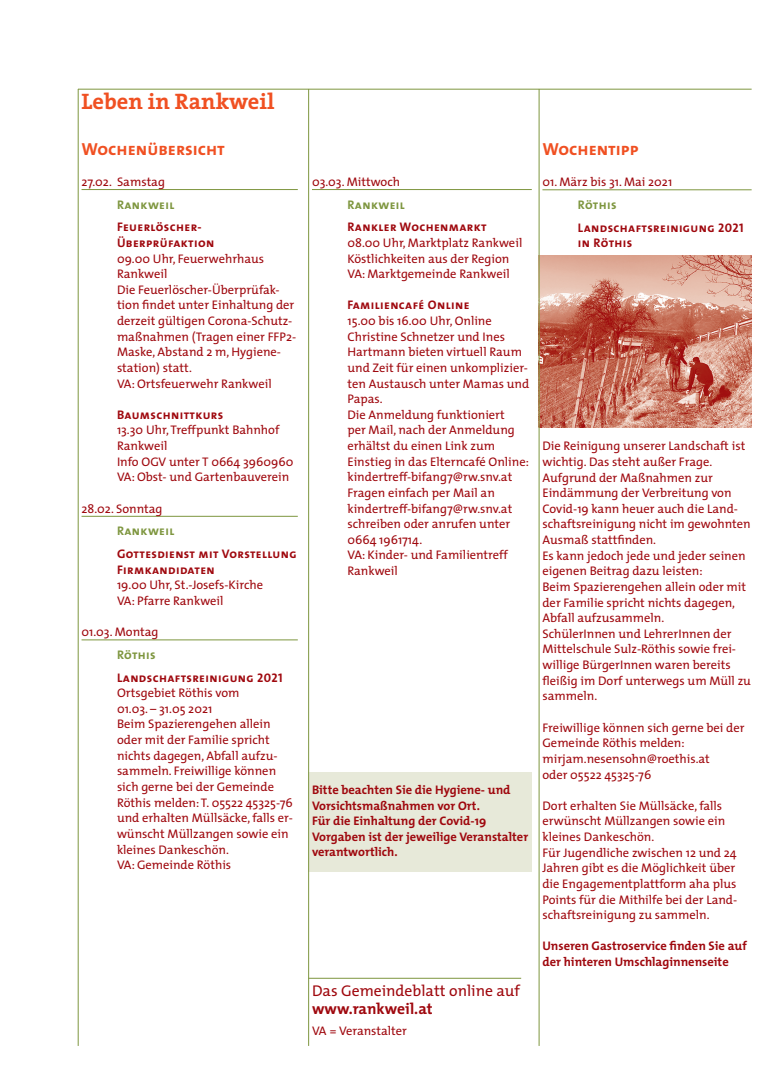
<style>
.page{position:relative;width:780px;height:1081px;background:#fff}
.page>*{position:absolute;margin:0;border:0;box-sizing:border-box;transform-origin:0 0}
.t1{font:700 22.5px "The Serif";color:#f05022}
.t2{font:17.5px "The Mix Bold Caps";color:#f05022}
.t3{font:15.62px "The Mix";color:#9f080e}
.t4{font:700 15.62px "The Mix";color:#9f080e}
.t5{font:12.5px/15.6px "The Mix";color:#9f080e}
.t6{font:700 12.5px/15.6px "The Mix";color:#9f080e}
.t7{font:12.5px/15.6px "The Mix Bold Caps";letter-spacing:.03em;color:#9f080e}
.t8{font:12.5px "The Mix Bold Caps";letter-spacing:.03em;color:#7e963f}
</style>
<div class="page">
<div style="left:308px;top:772px;width:223px;height:99px;background:#e7e9d9"></div>
<hr style="left:542px;top:190px;width:209px;height:1px;background:#7e963f">
<img style="left:540px;top:255px;width:211px;height:173px">
<hr style="left:78px;top:89px;width:673px;height:1px;background:#7e963f">
<hr style="left:78px;top:89px;width:1px;height:957px;background:#7e963f">
<hr style="left:308px;top:89px;width:1px;height:957px;background:#7e963f">
<hr style="left:539px;top:89px;width:1px;height:957px;background:#7e963f">
<hr style="left:81px;top:189px;width:217px;height:1px;background:#7e963f">
<hr style="left:81px;top:516px;width:217px;height:1px;background:#7e963f">
<hr style="left:81px;top:640px;width:217px;height:1px;background:#7e963f">
<hr style="left:308px;top:978px;width:213px;height:1px;background:#7e963f">
<hr style="left:312px;top:189px;width:219px;height:1px;background:#7e963f">
<h1 class="t1" style="left:81px;top:82px;width:194px">Leben in Rankweil</h1>
<h2 class="t2" style="left:81px;top:134px;width:145px">Wochenübersicht</h2>
<p class="t5" style="left:81px;top:173px;width:85px">27.02. Samstag</p>
<p class="t8" style="left:117px;top:194px;width:59px">Rankweil</p>
<p class="t7" style="left:117px;top:219px;width:99px">Feuerlöscher-<br>Überprüfaktion</p>
<p class="t5" style="left:117px;top:250px;width:181px">09.00 Uhr, Feuerwehrhaus<br>Rankweil<br>Die Feuerlöscher-Überprüfak&shy;tion findet unter Einhaltung der derzeit gültigen Corona-Schutz&shy;maßnahmen (Tragen einer FFP2-<br>Maske, Abstand 2 m, Hygiene&shy;station) statt.<br>VA: Ortsfeuerwehr Rankweil</p>
<p class="t7" style="left:117px;top:406px;width:108px">Baumschnittkurs</p>
<p class="t5" style="left:117px;top:422px;width:178px">13.30 Uhr, Treffpunkt Bahnhof<br>Rankweil<br>Info OGV unter T 0664 3960960<br>VA: Obst- und Gartenbauverein</p>
<p class="t5" style="left:81px;top:500px;width:82px">28.02. Sonntag</p>
<p class="t8" style="left:117px;top:520px;width:59px">Rankweil</p>
<p class="t7" style="left:117px;top:546px;width:181px">Gottesdienst mit Vorstellung<br>Firmkandidaten</p>
<p class="t5" style="left:117px;top:577px;width:148px">19.00 Uhr, St.-Josefs-Kirche<br>VA: Pfarre Rankweil</p>
<p class="t5" style="left:81px;top:624px;width:78px">01.03. Montag</p>
<p class="t8" style="left:117px;top:644px;width:40px">Röthis</p>
<p class="t7" style="left:117px;top:669px;width:167px">Landschaftsreinigung 2021</p>
<p class="t5" style="left:117px;top:685px;width:177px">Ortsgebiet Röthis vom<br>01.03. – 31.05 2021<br>Beim Spazierengehen allein oder mit der Familie spricht nichts dagegen, Abfall aufzu&shy;sammeln. Freiwillige können sich gerne bei der Gemeinde<br>Röthis melden: T. 05522 45325-76 und erhalten Müllsäcke, falls er&shy;wünscht Müllzangen sowie ein kleines Dankeschön.<br>VA: Gemeinde Röthis</p>
<p class="t5" style="left:312px;top:173px;width:90px">03.03. Mittwoch</p>
<p class="t8" style="left:347px;top:194px;width:59px">Rankweil</p>
<p class="t7" style="left:347px;top:219px;width:141px">Rankler Wochenmarkt</p>
<p class="t5" style="left:347px;top:234px;width:176px">08.00 Uhr, Marktplatz Rankweil<br>Köstlichkeiten aus der Region<br>VA: Marktgemeinde Rankweil</p>
<p class="t7" style="left:347px;top:297px;width:123px">Familiencafé Online</p>
<p class="t5" style="left:347px;top:313px;width:183px">15.00 bis 16.00 Uhr, Online<br>Christine Schnetzer und Ines<br>Hartmann bieten virtuell Raum und Zeit für einen unkomplizier&shy;ten Austausch unter Mamas und<br>Papas.<br>Die Anmeldung funktioniert<br>per Mail, nach der Anmeldung erhältst du einen Link zum<br>Einstieg in das Elterncafé Online: kindertreff-bifang7@rw.snv.at<br>Fragen einfach per Mail an kindertreff-bifang7@rw.snv.at schreiben oder anrufen unter<br>0664 1961714.<br>VA: Kinder- und Familientreff<br>Rankweil</p>
<p class="t6" style="left:312px;top:781px;width:218px">Bitte beachten Sie die Hygiene- und<br>Vorsichtsmaßnahmen vor Ort.<br>Für die Einhaltung der Covid-19<br>Vorgaben ist der jeweilige Veranstalter verantwortlich.</p>
<p class="t3" style="left:312px;top:978px;width:209px">Das Gemeindeblatt online auf</p>
<p class="t4" style="left:312px;top:996px;width:122px">www.rankweil.at</p>
<p class="t5" style="left:312px;top:1023px;width:96px">VA = Veranstalter</p>
<h2 class="t2" style="left:542px;top:134px;width:98px">Wochentipp</h2>
<p class="t5" style="left:542px;top:174px;width:131px">01. März bis 31. Mai 2021</p>
<p class="t8" style="left:578px;top:194px;width:40px">Röthis</p>
<p class="t7" style="left:578px;top:219px;width:167px">Landschaftsreinigung 2021 in Röthis</p>
<p class="t5" style="left:542px;top:438px;width:210px">Die Reinigung unserer Landschaft ist wichtig. Das steht außer Frage.<br>Aufgrund der Maßnahmen zur<br>Eindämmung der Verbreitung von<br>Covid-19 kann heuer auch die Land&shy;schaftsreinigung nicht im gewohnten<br>Ausmaß stattfinden.<br>Es kann jedoch jede und jeder seinen eigenen Beitrag dazu leisten:<br>Beim Spazierengehen allein oder mit der Familie spricht nichts dagegen,<br>Abfall aufzusammeln.<br>SchülerInnen und LehrerInnen der<br>Mittelschule Sulz-Röthis sowie frei&shy;willige BürgerInnen waren bereits fleißig im Dorf unterwegs um Müll zu sammeln.</p>
<p class="t5" style="left:542px;top:719px;width:203px">Freiwillige können sich gerne bei der<br>Gemeinde Röthis melden: mirjam.nesensohn@roethis.at<br>oder 05522 45325-76</p>
<p class="t5" style="left:542px;top:797px;width:196px">Dort erhalten Sie Müllsäcke, falls erwünscht Müllzangen sowie ein kleines Dankeschön.<br>Für Jugendliche zwischen 12 und 24<br>Jahren gibt es die Möglichkeit über die Engagementplattform aha plus<br>Points für die Mithilfe bei der Land&shy;schaftsreinigung zu sammeln.</p>
<p class="t6" style="left:542px;top:938px;width:206px">Unseren Gastroservice finden Sie auf der hinteren Umschlaginnenseite</p>
</div>
